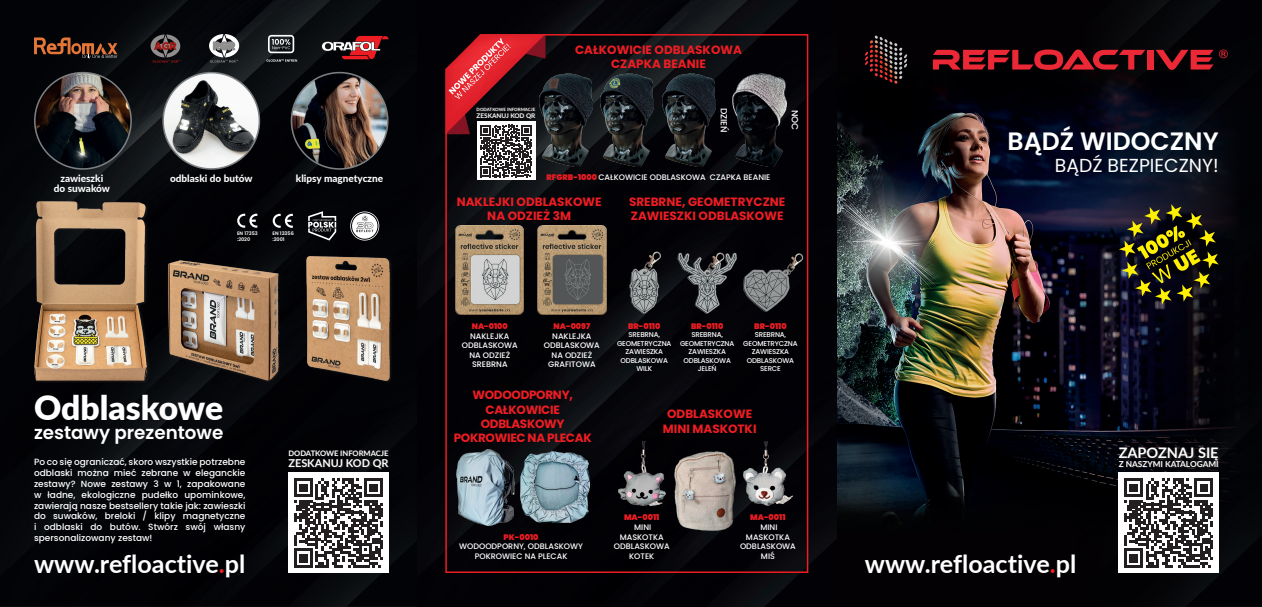
<style>
.page{position:relative;width:1262px;height:607px;background:#fff}
.page>*{position:absolute;margin:0;border:0;box-sizing:border-box;transform-origin:0 0}
.t1{font:900 33.6px "Lato";color:#fff}
.t2{font:700 25.1px "Lato";color:#fff}
.t3{font:600 25.1px "Poppins";color:#fff}
.t4{font:18.8px "Poppins";color:#fff}
.t5{font:600 18.3px "Poppins";color:#fff}
.t6{font:700 14.5px "Lato";color:#fff}
.t7{font:700 12px/14.4px "Poppins";color:#ee1d23;text-align:center}
.t8{font:700 12px/14.4px "Poppins";letter-spacing:-.025em;color:#ee1d23;text-align:center}
.t9{font:700 10.9px "Lato";color:#fff}
.t10{font:800 10px "Lato";color:#fff}
.t11{font:500 9px/10.8px "Poppins";color:#fff;text-align:justify}
.t12{font:700 8.3px "Lato";color:#fff}
.t13{font:500 8px/9.6px "Poppins";color:#fff;text-align:center}
.t14{font:900 8px "Poppins";color:#ee1d23}
.t15{font:700 7.6px "Lato";color:#fff}
.t16{font:500 7px/8.4px "Poppins";letter-spacing:-.025em;color:#fff;text-align:center}
.t17{font:700 6.4px "Lato";color:#fff}
.t18{font:600 4.9px "Poppins";color:#fff}
.t19{font:700 4.4px "Lato";color:#fff}
.s1{color:#ee1d23}
.s2{font-weight:900;color:#ee1d23}
</style>
<div class="page">
<img style="left:0;top:0;width:1261px;height:607px">
<svg style="left:350px;top:211px;width:29px;height:29px"></svg>
<svg style="left:273px;top:214px;width:20px;height:14px"></svg>
<svg style="left:237px;top:214px;width:20px;height:14px"></svg>
<svg style="left:308px;top:211px;width:28px;height:29px"></svg>
<svg style="left:444px;top:33px;width:365px;height:540px"></svg>
<div style="left:167px;top:259px;width:114px;height:124px;background:#231f20;opacity:.75"></div>
<img style="left:168px;top:260px;width:110px;height:120px">
<div style="left:305px;top:255px;width:88px;height:128px;background:#231f20;opacity:.75"></div>
<img style="left:306px;top:257px;width:84px;height:123px">
<div style="left:33px;top:201px;width:117px;height:182px;background:#231f20;opacity:.75"></div>
<img style="left:34px;top:202px;width:112px;height:178px">
<div style="left:288px;top:473px;width:100px;height:100px;background:#fff"></div>
<svg style="left:294px;top:478px;width:89px;height:89px"></svg>
<svg style="left:34px;top:37px;width:83px;height:22px"></svg>
<svg style="left:209px;top:34px;width:30px;height:29px"></svg>
<svg style="left:266px;top:59px;width:31px;height:3px"></svg>
<svg style="left:268px;top:35px;width:26px;height:18px"></svg>
<svg style="left:151px;top:34px;width:29px;height:29px"></svg>
<svg style="left:321px;top:36px;width:67px;height:23px"></svg>
<img style="left:35px;top:73px;width:96px;height:96px;border-radius:48px">
<div style="left:34px;top:72px;width:98px;height:98px;border:2px solid #7d8082;border-radius:50%"></div>
<img style="left:163px;top:73px;width:96px;height:96px;border-radius:48px">
<div style="left:162px;top:72px;width:98px;height:98px;border:2px solid #7d8082;border-radius:50%"></div>
<img style="left:291px;top:73px;width:97px;height:96px;border-radius:48px">
<div style="left:291px;top:72px;width:97px;height:98px;border:2px solid #7d8082;border-radius:50%"></div>
<div style="left:476px;top:121px;width:59px;height:59px;background:#fff"></div>
<img style="left:662px;top:74px;width:53px;height:92px">
<img style="left:733px;top:74px;width:53px;height:92px">
<img style="left:601px;top:74px;width:52px;height:92px">
<img style="left:545px;top:74px;width:47px;height:92px">
<img style="left:456px;top:226px;width:68px;height:89px">
<img style="left:538px;top:226px;width:68px;height:89px">
<img style="left:675px;top:251px;width:64px;height:64px">
<img style="left:740px;top:253px;width:63px;height:61px">
<img style="left:624px;top:250px;width:40px;height:65px">
<img style="left:520px;top:451px;width:69px;height:71px">
<img style="left:457px;top:449px;width:57px;height:76px">
<img style="left:674px;top:451px;width:61px;height:79px">
<img style="left:618px;top:441px;width:47px;height:64px">
<img style="left:743px;top:441px;width:49px;height:64px">
<svg style="left:869px;top:36px;width:33px;height:19px"></svg>
<svg style="left:932px;top:49px;width:213px;height:21px"></svg>
<div style="left:1147px;top:50px;width:6px;height:20px;background:#eb2936"></div>
<svg style="left:1155px;top:49px;width:72px;height:21px"></svg>
<svg style="left:1118px;top:447px;width:102px;height:15px"></svg>
<svg style="left:1118px;top:461px;width:100px;height:7px"></svg>
<div style="left:1118px;top:473px;width:100px;height:100px;background:#fff"></div>
<svg style="left:1124px;top:478px;width:89px;height:89px"></svg>
<svg style="left:445px;top:34px;width:100px;height:143px"></svg>
<svg style="left:1118px;top:204px;width:100px;height:100px"></svg>
<svg style="left:289px;top:459px;width:101px;height:11px"></svg>
<svg style="left:289px;top:450px;width:100px;height:6px"></svg>
<svg style="left:476px;top:113px;width:60px;height:7px"></svg>
<hr style="left:476px;top:108px;width:60px;height:4px;background:#131114">
<p class="t10" style="left:60px;top:171px;width:44px">zawieszki</p>
<p class="t10" style="left:54px;top:181px;width:58px">do suwaków</p>
<p class="t10" style="left:170px;top:171px;width:84px">odblaski do butów</p>
<p class="t10" style="left:296px;top:171px;width:89px">klipsy magnetyczne</p>
<p class="t18" style="left:237px;top:230px;width:22px">EN 17353</p>
<p class="t18" style="left:237px;top:236px;width:15px">:2020</p>
<p class="t18" style="left:272px;top:230px;width:23px">EN 13356</p>
<p class="t18" style="left:272px;top:236px;width:14px">:2001</p>
<p class="t1" style="left:34px;top:382px;width:191px">Odblaskowe</p>
<p class="t5" style="left:34px;top:422px;width:191px">zestawy prezentowe</p>
<p class="t11" style="left:34px;top:457px;width:213px">Po co się ograniczać, skoro wszystkie potrzebne odblaski można mieć zebrane w eleganckie zestawy? Nowe zestawy 3 w 1, zapakowane w ładne, ekologiczne pudełko upominkowe, zawierają nasze bestsellery takie jak: zawieszki do suwaków, breloki / klipy magnetyczne i odblaski do butów. Stwórz swój własny spersonalizowany zestaw!</p>
<p class="t2" style="left:34px;top:545px;width:213px">www.refloactive<span class="s1">.</span>pl</p>
<p class="t15" style="left:288px;top:447px;width:101px">DODATKOWE INFORMACJE</p>
<p class="t9" style="left:288px;top:455px;width:101px">ZESKANUJ KOD QR</p>
<p class="t19" style="left:476px;top:106px;width:60px">DODATKOWE INFORMACJE</p>
<p class="t17" style="left:476px;top:111px;width:60px">ZESKANUJ KOD QR</p>
<p class="t7" style="left:575px;top:43px;width:168px">CAŁKOWICIE ODBLASKOWA</p>
<p class="t7" style="left:611px;top:57px;width:96px">CZAPKA BEANIE</p>
<p class="t11" style="left:729px;top:108px;width:26px;rotate:90deg">DZIEŃ</p>
<p class="t11" style="left:800px;top:110px;width:22px;rotate:90deg">NOC</p>
<p class="t13" style="left:546px;top:173px;width:225px"><span class="s2">RFGRB-1000</span> CAŁKOWICIE ODBLASKOWA CZAPKA BEANIE</p>
<p class="t7" style="left:457px;top:194px;width:146px">NAKLEJKI ODBLASKOWE<br>NA ODZIEŻ 3M</p>
<p class="t7" style="left:629px;top:194px;width:158px">SREBRNE, GEOMETRYCZNE</p>
<p class="t7" style="left:631px;top:209px;width:154px">ZAWIESZKI ODBLASKOWE</p>
<p class="t14" style="left:472px;top:321px;width:38px">NA-0100</p>
<p class="t13" style="left:462px;top:331px;width:57px">NAKLEJKA<br>ODBLASKOWA<br>NA ODZIEŻ</p>
<p class="t13" style="left:472px;top:360px;width:37px">SREBRNA</p>
<p class="t14" style="left:553px;top:321px;width:38px">NA-0097</p>
<p class="t13" style="left:544px;top:331px;width:57px">NAKLEJKA<br>ODBLASKOWA<br>NA ODZIEŻ</p>
<p class="t13" style="left:548px;top:360px;width:49px">GRAFITOWA</p>
<p class="t8" style="left:472px;top:388px;width:102px">WODOODPORNY,</p>
<p class="t8" style="left:481px;top:402px;width:85px">CAŁKOWICIE<br>ODBLASKOWY</p>
<p class="t8" style="left:453px;top:431px;width:139px">POKROWIEC NA PLECAK</p>
<p class="t14" style="left:628px;top:321px;width:34px">BR-0110</p>
<p class="t16" style="left:617px;top:330px;width:56px">SREBRNA,<br>GEOMETRYCZNA</p>
<p class="t16" style="left:625px;top:347px;width:39px">ZAWIESZKA</p>
<p class="t16" style="left:620px;top:356px;width:49px">ODBLASKOWA</p>
<p class="t16" style="left:636px;top:364px;width:17px">WILK</p>
<p class="t14" style="left:691px;top:321px;width:34px">BR-0110</p>
<p class="t16" style="left:680px;top:330px;width:56px">SREBRNA,<br>GEOMETRYCZNA</p>
<p class="t16" style="left:688px;top:347px;width:39px">ZAWIESZKA</p>
<p class="t16" style="left:683px;top:356px;width:49px">ODBLASKOWA</p>
<p class="t16" style="left:698px;top:364px;width:20px">JELEŃ</p>
<p class="t14" style="left:754px;top:321px;width:34px">BR-0110</p>
<p class="t16" style="left:743px;top:330px;width:56px">SREBRNA,<br>GEOMETRYCZNA</p>
<p class="t16" style="left:751px;top:347px;width:39px">ZAWIESZKA</p>
<p class="t16" style="left:746px;top:356px;width:49px">ODBLASKOWA</p>
<p class="t16" style="left:760px;top:364px;width:22px">SERCE</p>
<p class="t7" style="left:667px;top:407px;width:86px">ODBLASKOWE</p>
<p class="t7" style="left:663px;top:421px;width:95px">MINI MASKOTKI</p>
<p class="t14" style="left:503px;top:532px;width:36px">PK-0010</p>
<p class="t13" style="left:459px;top:541px;width:125px">WODOODPORNY, ODBLASKOWY</p>
<p class="t13" style="left:474px;top:551px;width:94px">POKROWIEC NA PLECAK</p>
<p class="t14" style="left:624px;top:513px;width:37px">MA-0011</p>
<p class="t13" style="left:634px;top:522px;width:19px">MINI</p>
<p class="t13" style="left:619px;top:532px;width:45px">MASKOTKA</p>
<p class="t13" style="left:614px;top:541px;width:57px">ODBLASKOWA</p>
<p class="t13" style="left:629px;top:551px;width:27px">KOTEK</p>
<p class="t14" style="left:750px;top:513px;width:37px">MA-0011</p>
<p class="t13" style="left:760px;top:522px;width:19px">MINI</p>
<p class="t13" style="left:746px;top:532px;width:45px">MASKOTKA</p>
<p class="t13" style="left:740px;top:541px;width:57px">ODBLASKOWA</p>
<p class="t13" style="left:761px;top:551px;width:16px">MIŚ</p>
<p class="t3" style="left:1007px;top:127px;width:213px">BĄDŹ WIDOCZNY</p>
<p class="t4" style="left:1054px;top:155px;width:165px">BĄDŹ BEZPIECZNY!</p>
<p class="t2" style="left:865px;top:545px;width:213px">www.refloactive<span class="s1">.</span>pl</p>
<p class="t6" style="left:1118px;top:442px;width:101px">ZAPOZNAJ SIĘ</p>
<p class="t12" style="left:1118px;top:458px;width:101px">Z NASZYMI KATALOGAMI</p>
</div>
